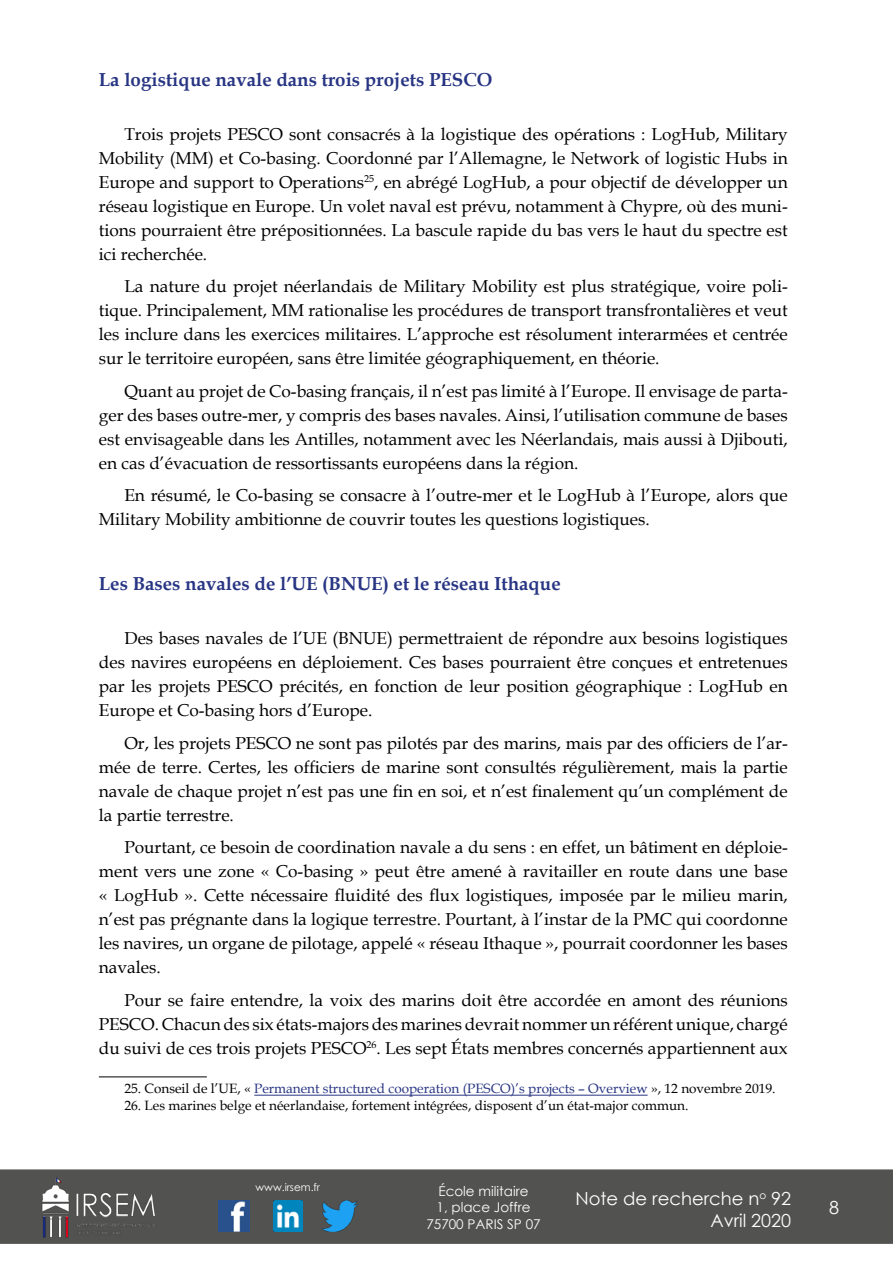
<style>
.page{position:relative;width:893px;height:1263px;background:#fff}
.page>*{position:absolute;margin:0;border:0;box-sizing:border-box;transform-origin:0 0}
.t1{font:700 18.75px "Book Antiqua";color:#283583}
.t2{font:18px/21.6px "Century Gothic";color:#fff;text-align:right}
.t3{font:17.25px/24px "Book Antiqua";color:#000;text-align:justify}
.t4{font:13.5px "Book Antiqua";color:#283583}
.t5{font:13.5px "Book Antiqua";color:#000}
.t6{font:13.5px/16.2px "Century Gothic";color:#fff;text-align:center}
.t7{font:10.5px "Century Gothic";color:#fff}
.s1{color:#000}
</style>
<div class="page">
<div style="left:0;top:1169px;width:893px;height:75px;background:#525251"></div>
<img style="left:39px;top:1169px;width:117px;height:75px">
<img style="left:322px;top:1200px;width:36px;height:32px">
<img style="left:218px;top:1200px;width:31px;height:32px">
<img style="left:274px;top:1200px;width:28px;height:32px">
<hr style="left:99px;top:1076px;width:108px;height:1px;background:#000">
<hr style="left:254px;top:1095px;width:394px;height:1px;background:#283583">
<p class="t1" style="left:99px;top:67px;width:356px">La logistique navale dans trois projets PESCO</p>
<p class="t3" style="left:99px;top:121px;width:690px;text-indent:26px">Trois projets PESCO sont consacrés à la logistique des opérations : LogHub, Military Mobility (MM) et Co-basing. Coordonné par l’Allemagne, le Network of logistic Hubs in Europe and support to Operations<sup>25</sup>, en abrégé LogHub, a pour objectif de développer un réseau logistique en Europe. Un volet naval est prévu, notamment à Chypre, où des muni&shy;tions pourraient être prépositionnées. La bascule rapide du bas vers le haut du spectre est ici recherchée.</p>
<p class="t3" style="left:99px;top:274px;width:690px;text-indent:26px">La nature du projet néerlandais de Military Mobility est plus stratégique, voire poli&shy;tique. Principalement, MM rationalise les procédures de transport transfrontalières et veut les inclure dans les exercices militaires. L’approche est résolument interarmées et centrée sur le territoire européen, sans être limitée géographiquement, en théorie.</p>
<p class="t3" style="left:99px;top:378px;width:690px;text-indent:26px">Quant au projet de Co-basing français, il n’est pas limité à l’Europe. Il envisage de parta&shy;ger des bases outre-mer, y compris des bases navales. Ainsi, l’utilisation commune de bases est envisageable dans les Antilles, notamment avec les Néerlandais, mais aussi à Djibouti, en cas d’évacuation de ressortissants européens dans la région.</p>
<p class="t3" style="left:99px;top:483px;width:690px;text-indent:26px">En résumé, le Co-basing se consacre à l’outre-mer et le LogHub à l’Europe, alors que<br>Military Mobility ambitionne de couvrir toutes les questions logistiques.</p>
<p class="t1" style="left:99px;top:571px;width:257px">Les Bases navales de l’UE (BNUE</p>
<p class="t1" style="left:383px;top:571px;width:180px">) et le réseau Ithaque</p>
<p class="t3" style="left:99px;top:626px;width:690px;text-indent:26px">Des bases navales de l’UE (BNUE) permettraient de répondre aux besoins logistiques des navires européens en déploiement. Ces bases pourraient être conçues et entretenues par les projets PESCO précités, en fonction de leur position géographique : LogHub en Europe et Co-basing hors d’Europe.</p>
<p class="t3" style="left:99px;top:730px;width:690px;text-indent:26px">Or, les projets PESCO ne sont pas pilotés par des marins, mais par des officiers de l’ar&shy;mée de terre. Certes, les officiers de marine sont consultés régulièrement, mais la partie navale de chaque projet n’est pas une fin en soi, et n’est finalement qu’un complément de la partie terrestre.</p>
<p class="t3" style="left:99px;top:835px;width:690px;text-indent:26px">Pourtant, ce besoin de coordination navale a du sens : en effet, un bâtiment en déploie&shy;ment vers une zone « Co-basing » peut être amené à ravitailler en route dans une base « LogHub ». Cette nécessaire fluidité des flux logistiques, imposée par le milieu marin, n’est pas prégnante dans la logique terrestre. Pourtant, à l’instar de la PMC qui coordonne les navires, un organe de pilotage, appelé « réseau Ithaque », pourrait coordonner les bases navales.</p>
<p class="t3" style="left:99px;top:987px;width:690px;text-indent:26px">Pour se faire entendre, la voix des marins doit être accordée en amont des réunions PESCO. Chacun des six états-majors des marines devrait nommer un référent unique, chargé du suivi de ces trois projets PESCO<sup>26</sup>. Les sept États membres concernés appartiennent aux</p>
<p class="t4" style="left:124px;top:1079px;width:653px"><span class="s1">25. Conseil de l’UE, «</span> Permanent structured cooperation (PESCO)’s projects – Overview <span class="s1">», 12 novembre 2019.</span></p>
<p class="t5" style="left:124px;top:1096px;width:565px">26. Les marines belge et néerlandaise, fortement intégrées, disposent d’un état-major commun.</p>
<p class="t7" style="left:256px;top:1179px;width:66px">www.irsem.fr</p>
<p class="t6" style="left:426px;top:1183px;width:116px">École militaire<br>1, place Joffre<br>75700 PARIS SP 07</p>
<p class="t2" style="left:575px;top:1187px;width:217px">Note de recherche n<sup>o</sup> 92<br>Avril 2020</p>
<p class="t2" style="left:829px;top:1196px;width:11px">8</p>
</div>
